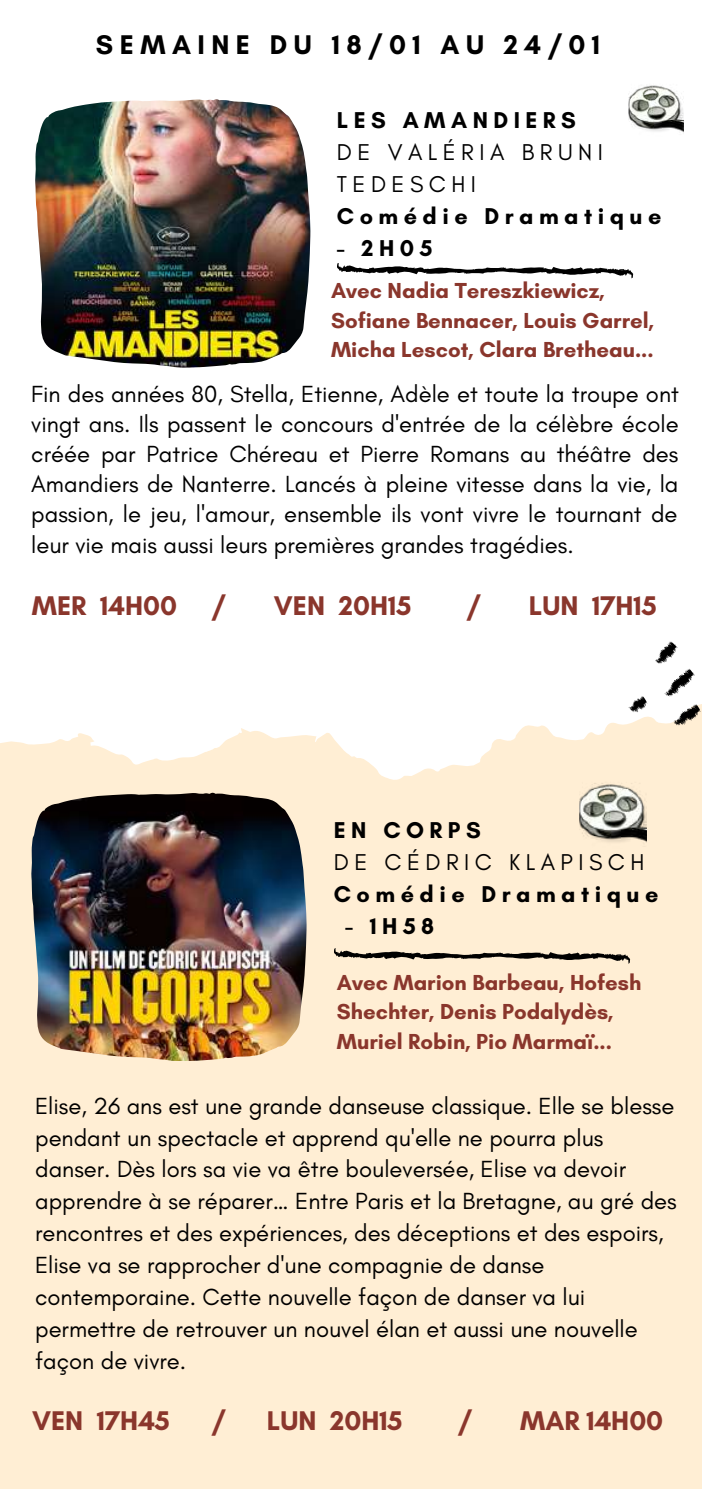
<style>
.page{position:relative;width:702px;height:1489px;background:#fff}
.page>*{position:absolute;margin:0;border:0;box-sizing:border-box;transform-origin:0 0}
.t1{font:700 27.5px "Glacial Indifference";color:#8a362c}
.t2{font:700 27.5px "Glacial Indifference";letter-spacing:.235em;color:#000}
.t3{font:23.75px/32px "Glacial Indifference";color:#000}
.t4{font:700 23.25px "Glacial Indifference";letter-spacing:.235em;color:#000}
.t5{font:23.25px/32px "Glacial Indifference";letter-spacing:.235em;color:#000}
.t6{font:700 22px/29.5px "Glacial Indifference";color:#8a362c}
</style>
<div class="page">
<div style="left:0;top:723px;width:701px;height:766px;background:#ffeed4"></div>
<svg style="left:628px;top:641px;width:73px;height:98px"></svg>
<img style="left:31px;top:793px;width:275px;height:268px">
<svg style="left:337px;top:263px;width:295px;height:11px"></svg>
<img style="left:35px;top:99px;width:275px;height:268px">
<svg style="left:333px;top:948px;width:296px;height:11px;background:#948a7b"></svg>
<img style="left:628px;top:85px;width:55px;height:47px">
<img style="left:578px;top:772px;width:68px;height:81px">
<p class="t2" style="left:96px;top:28px;width:505px">SEMAINE DU 18/01 AU 24/01</p>
<p class="t4" style="left:337px;top:106px;width:240px">LES AMANDIERS</p>
<p class="t5" style="left:337px;top:136px;width:267px">DE VALÉRIA BRUNI<br>TEDESCHI</p>
<p class="t4" style="left:337px;top:202px;width:326px">Comédie Dramatique</p>
<p class="t4" style="left:337px;top:234px;width:97px">- 2H05</p>
<p class="t6" style="left:331px;top:276px;width:324px">Avec Nadia Tereszkiewicz,<br>Sofiane Bennacer, Louis Garrel,<br>Micha Lescot, Clara Bretheau...</p>
<p class="t3" style="left:31px;top:379px;width:648px;line-height:30px;text-align:justify">Fin des années 80, Stella, Etienne, Adèle et toute la troupe ont vingt ans. Ils passent le concours d'entrée de la célèbre école créée par Patrice Chéreau et Pierre Romans au théâtre des Amandiers de Nanterre. Lancés à pleine vitesse dans la vie, la passion, le jeu, l'amour, ensemble ils vont vivre le tournant de leur vie mais aussi leurs premières grandes tragédies.</p>
<p class="t1" style="left:32px;top:589px;width:195px">MER 14H00 /</p>
<p class="t1" style="left:274px;top:589px;width:139px">VEN 20H15</p>
<p class="t1" style="left:466px;top:589px;width:16px">/</p>
<p class="t1" style="left:528px;top:589px;width:129px">LUN 17H15</p>
<p class="t4" style="left:333px;top:816px;width:148px">EN CORPS</p>
<p class="t5" style="left:333px;top:846px;width:312px">DE CÉDRIC KLAPISCH</p>
<p class="t4" style="left:333px;top:880px;width:326px">Comédie Dramatique</p>
<p class="t4" style="left:345px;top:912px;width:91px">- 1H58</p>
<p class="t6" style="left:337px;top:967px;width:306px">Avec Marion Barbeau, Hofesh<br>Shechter, Denis Podalydès,<br>Muriel Robin, Pio Marmaï...</p>
<p class="t3" style="left:35px;top:1089px;width:643px">Elise, 26 ans est une grande danseuse classique. Elle se blesse pendant un spectacle et apprend qu'elle ne pourra plus danser. Dès lors sa vie va être bouleversée, Elise va devoir apprendre à se réparer… Entre Paris et la Bretagne, au gré des rencontres et des expériences, des déceptions et des espoirs, Elise va se rapprocher d'une compagnie de danse contemporaine. Cette nouvelle façon de danser va lui permettre de retrouver un nouvel élan et aussi une nouvelle façon de vivre.</p>
<p class="t1" style="left:32px;top:1403px;width:139px">VEN 17H45</p>
<p class="t1" style="left:211px;top:1403px;width:16px">/</p>
<p class="t1" style="left:267px;top:1403px;width:137px">LUN 20H15</p>
<p class="t1" style="left:457px;top:1403px;width:16px">/</p>
<p class="t1" style="left:520px;top:1403px;width:144px">MAR 14H00</p>
</div>
